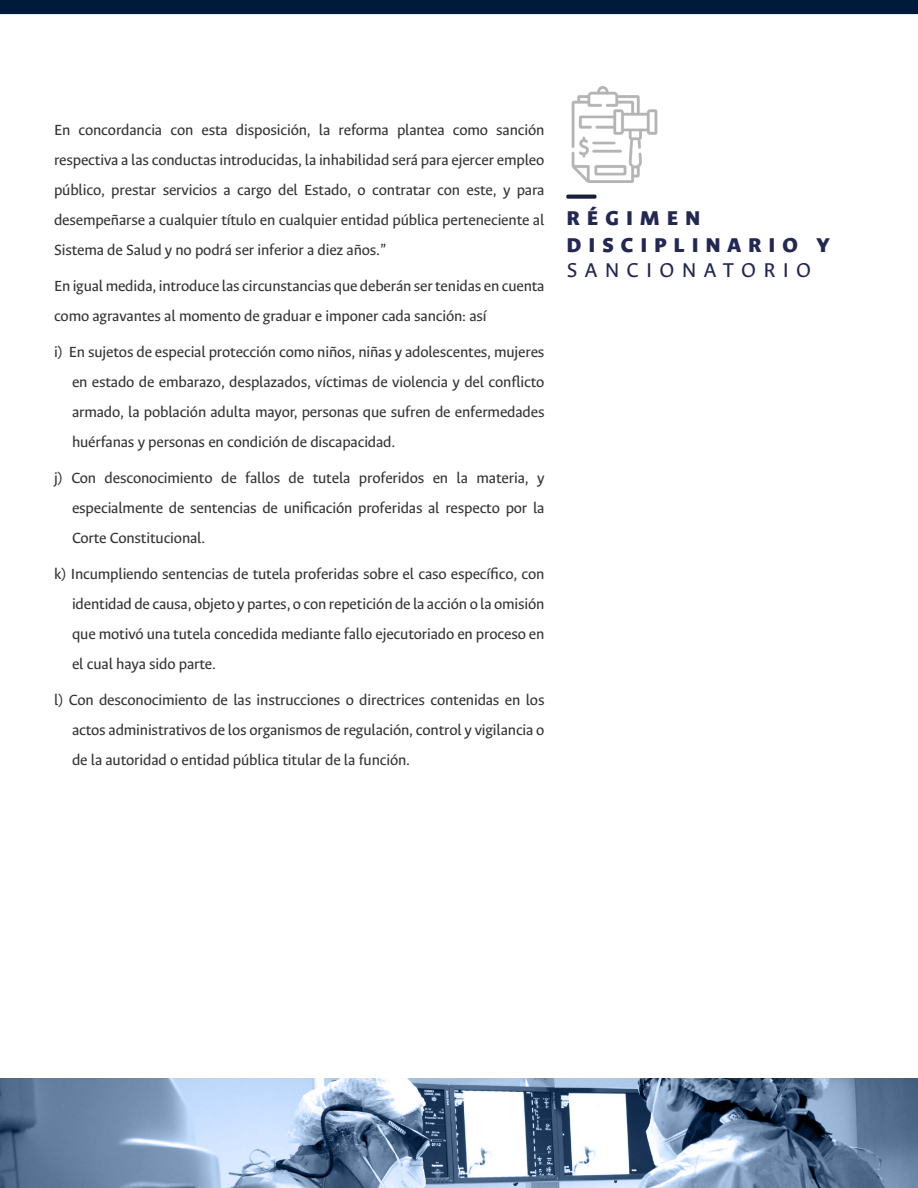
<style>
.page{position:relative;width:918px;height:1188px;background:#fff}
.page>*{position:absolute;margin:0;border:0;box-sizing:border-box;transform-origin:0 0}
.t1{font:900 22.5px/27px "Ancizar Sans";letter-spacing:.325em;color:#222753}
.t2{font:22.5px "Ancizar Sans";letter-spacing:.325em;color:#222753}
.t3{font:16.5px/30px "Ancizar Sans";letter-spacing:-.01em;color:#333;text-align:justify}
</style>
<div class="page">
<div style="left:566px;top:195px;width:31px;height:4px;border:3px solid #171e37"></div>
<img style="left:571px;top:86px;width:87px;height:96px">
<img style="left:0;top:1078px;width:918px;height:110px">
<div style="left:0;top:0;width:918px;height:14px;background:#001a3c"></div>
<p class="t3" style="left:54px;top:115px;width:492px">En concordancia con esta disposición, la reforma plantea como sanción respectiva a las conductas introducidas, la inhabilidad será para ejercer empleo público, prestar servicios a cargo del Estado, o contratar con este, y para desempeñarse a cualquier título en cualquier entidad pública perteneciente al Sistema de Salud y no podrá ser inferior a diez años.”</p>
<p class="t3" style="left:54px;top:271px;width:492px">En igual medida, introduce las circunstancias que deberán ser tenidas en cuenta como agravantes al momento de graduar e imponer cada sanción: así</p>
<p class="t3" style="left:72px;top:337px;width:474px;text-indent:-18px">i) En sujetos de especial protección como niños, niñas y adolescentes, mujeres en estado de embarazo, desplazados, víctimas de violencia y del conflicto armado, la población adulta mayor, personas que sufren de enfermedades huérfanas y personas en condición de discapacidad.</p>
<p class="t3" style="left:72px;top:463px;width:474px;text-indent:-18px">j) Con desconocimiento de fallos de tutela proferidos en la materia, y especialmente de sentencias de unificación proferidas al respecto por la Corte Constitucional.</p>
<p class="t3" style="left:72px;top:559px;width:474px;text-indent:-18px">k) Incumpliendo sentencias de tutela proferidas sobre el caso específico, con identidad de causa, objeto y partes, o con repetición de la acción o la omisión que motivó una tutela concedida mediante fallo ejecutoriado en proceso en el cual haya sido parte.</p>
<p class="t3" style="left:72px;top:685px;width:474px;text-indent:-18px">l) Con desconocimiento de las instrucciones o directrices contenidas en los actos administrativos de los organismos de regulación, control y vigilancia o de la autoridad o entidad pública titular de la función.</p>
<h1 class="t1" style="left:567px;top:204px;width:264px">RÉGIMEN<br>DISCIPLINARIO Y</h1>
<h1 class="t2" style="left:567px;top:258px;width:246px">SANCIONATORIO</h1>
</div>
